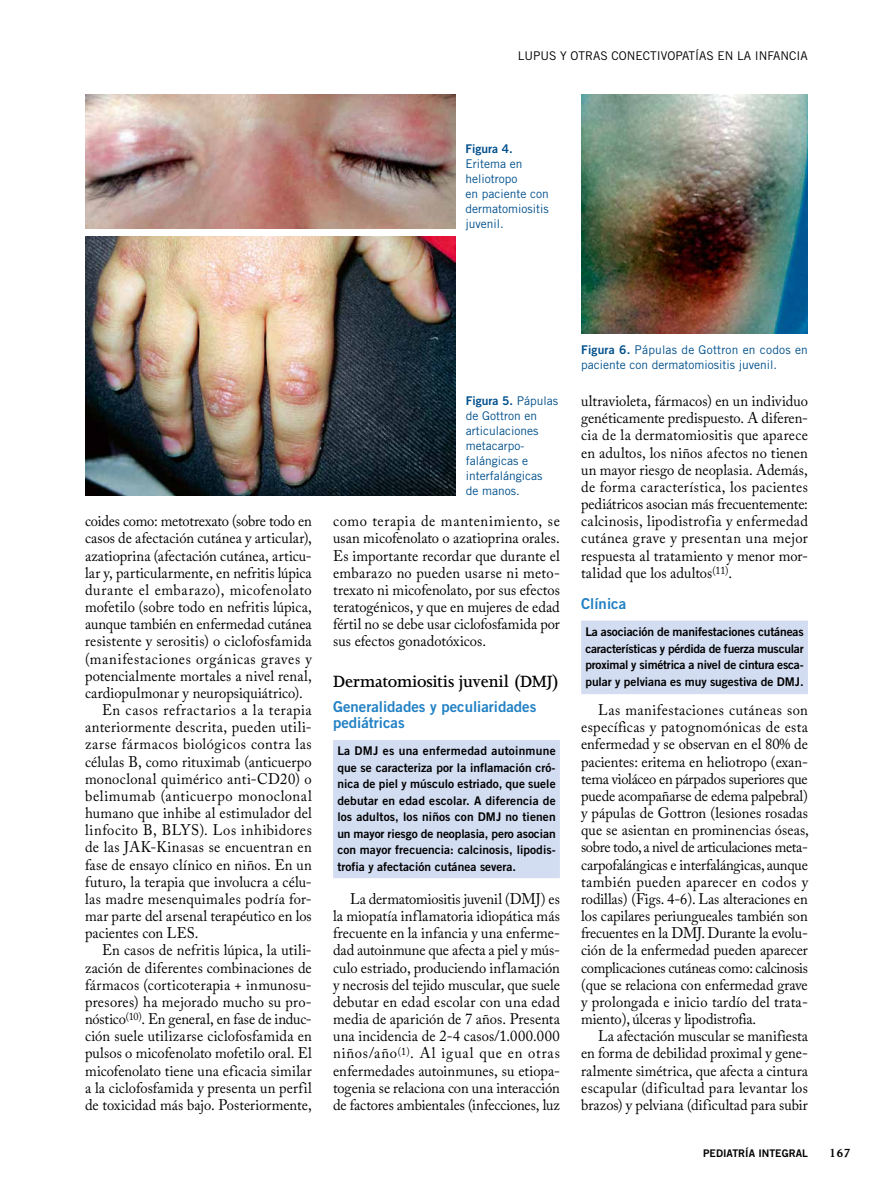
<style>
.page{position:relative;width:893px;height:1191px;background:#fff}
.page>*{position:absolute;margin:0;border:0;box-sizing:border-box;transform-origin:0 0}
.t1{font:600 18.75px "Joanna MT Std";letter-spacing:-.01em;color:#000}
.t2{font:15.3px/17.1px "Adobe Caslon Pro";letter-spacing:.01em;color:#000;text-align:justify;scale:.95 1}
.t3{font:15.3px "Adobe Caslon Pro";letter-spacing:-.01em;color:#000;scale:.95 1}
.t4{font:15.3px "Adobe Caslon Pro";letter-spacing:.035em;color:#000;scale:.95 1}
.t5{font:15.3px "Adobe Caslon Pro";letter-spacing:.04em;color:#000;scale:.95 1}
.t6{font:15.3px "Adobe Caslon Pro";letter-spacing:.045em;color:#000;scale:.95 1}
.t7{font:15.3px "Adobe Caslon Pro";letter-spacing:-.015em;color:#000;scale:.95 1}
.t8{font:15.3px "Adobe Caslon Pro";letter-spacing:.03em;color:#000;scale:.95 1}
.t9{font:15px/16.5px "Trade Gothic Bold Two";color:#2281c4}
.t10{font:700 13.5px "Joanna MT Std";color:#000}
.t11{font:12px/16.5px "Trade Gothic Bold Two";color:#000;text-align:justify}
.t12{font:12px/15px "Trade Gothic";color:#00508c}
.t13{font:12px "Trade Gothic";color:#000}
.t14{font:12px "Trade Gothic Bold Two";color:#00508c}
.t15{font:10.5px "Trade Gothic Bold Two";color:#000}
.s1{font-family:"Trade Gothic"}
.s2{font-family:"Trade Gothic Bold Two"}
</style>
<div class="page">
<div style="left:333px;top:740px;width:227px;height:138px;background:#d3ddf2"></div>
<div style="left:581px;top:620px;width:227px;height:74px;background:#d3ddf2"></div>
<img style="left:85px;top:94px;width:370px;height:134px">
<img style="left:85px;top:236px;width:370px;height:259px">
<img style="left:581px;top:94px;width:227px;height:240px">
<p class="t13" style="left:518px;top:49px;width:291px">Lupus y otras conectivopatías en la infancia</p>
<p class="t14" style="left:466px;top:141px;width:49px">Figura 4.</p>
<p class="t12" style="left:466px;top:156px;width:85px">Eritema en heliotropo<br>en paciente con dermatomiositis juvenil.</p>
<p class="t7" style="left:85px;top:512px;width:240px">coides como: metotrexato (sobre todo en</p>
<p class="t2" style="left:85px;top:529px;width:240px">casos de afectación cutánea y articular),</p>
<p class="t2" style="left:85px;top:547px;width:240px">azatioprina (afectación cutánea, articu-</p>
<p class="t2" style="left:85px;top:564px;width:240px">lar y, particularmente, en nefritis lúpica</p>
<p class="t5" style="left:85px;top:580px;width:240px">durante el embarazo), micofenolato</p>
<p class="t2" style="left:85px;top:598px;width:240px">mofetilo (sobre todo en nefritis lúpica,</p>
<p class="t3" style="left:85px;top:615px;width:240px">aunque también en enfermedad cutánea</p>
<p class="t2" style="left:85px;top:632px;width:240px">resistente y serositis) o ciclofosfamida</p>
<p class="t6" style="left:85px;top:649px;width:240px">(manifestaciones orgánicas graves y</p>
<p class="t2" style="left:85px;top:667px;width:240px">potencialmente mortales a nivel renal,</p>
<p class="t2" style="left:85px;top:684px;width:231px">cardiopulmonar y neuropsiquiátrico).</p>
<p class="t6" style="left:102px;top:701px;width:222px">En casos refractarios a la terapia</p>
<p class="t2" style="left:85px;top:718px;width:240px">anteriormente descrita, pueden utili-</p>
<p class="t4" style="left:85px;top:735px;width:240px">zarse fármacos biológicos contra las</p>
<p class="t2" style="left:85px;top:752px;width:240px">células B, como rituximab (anticuerpo</p>
<p class="t2" style="left:85px;top:770px;width:240px">monoclonal quimérico anti-CD20) o</p>
<p class="t5" style="left:85px;top:786px;width:240px">belimumab (anticuerpo monoclonal</p>
<p class="t2" style="left:85px;top:804px;width:240px">humano que inhibe al estimulador del</p>
<p class="t4" style="left:85px;top:821px;width:240px">linfocito B, BLYS). Los inhibidores</p>
<p class="t8" style="left:85px;top:838px;width:240px">de las JAK-Kinasas se encuentran en</p>
<p class="t2" style="left:85px;top:855px;width:240px">fase de ensayo clínico en niños. En un</p>
<p class="t2" style="left:85px;top:873px;width:240px">futuro, la terapia que involucra a célu-</p>
<p class="t2" style="left:85px;top:890px;width:240px">las madre mesenquimales podría for-</p>
<p class="t2" style="left:85px;top:907px;width:240px">mar parte del arsenal terapéutico en los</p>
<p class="t2" style="left:85px;top:924px;width:121px">pacientes con LES.</p>
<p class="t2" style="left:102px;top:941px;width:222px">En casos de nefritis lúpica, la utili-</p>
<p class="t2" style="left:85px;top:958px;width:240px">zación de diferentes combinaciones de</p>
<p class="t2" style="left:85px;top:976px;width:240px">fármacos (corticoterapia + inmunosu-</p>
<p class="t2" style="left:85px;top:993px;width:240px">presores) ha mejorado mucho su pro-</p>
<p class="t3" style="left:85px;top:1009px;width:240px">nóstico<sup>(10)</sup>. En general, en fase de induc-</p>
<p class="t2" style="left:85px;top:1027px;width:240px">ción suele utilizarse ciclofosfamida en</p>
<p class="t2" style="left:85px;top:1044px;width:240px">pulsos o micofenolato mofetilo oral. El</p>
<p class="t2" style="left:85px;top:1061px;width:240px">micofenolato tiene una eficacia similar</p>
<p class="t2" style="left:85px;top:1079px;width:240px">a la ciclofosfamida y presenta un perfil</p>
<p class="t2" style="left:85px;top:1096px;width:240px">de toxicidad más bajo. Posteriormente,</p>
<p class="t14" style="left:466px;top:393px;width:94px">Figura 5. <span class="s1">Pápulas</span></p>
<p class="t12" style="left:466px;top:408px;width:78px">de Gottron en articulaciones metacarpo&shy;falángicas e interfalángicas de manos.</p>
<p class="t2" style="left:333px;top:512px;width:240px">como terapia de mantenimiento, se usan micofenolato o azatioprina orales.<br>Es importante recordar que durante el embarazo no pueden usarse ni meto&shy;trexato ni micofenolato, por sus efectos teratogénicos, y que en mujeres de edad fértil no se debe usar ciclofosfamida por sus efectos gonadotóxicos.</p>
<p class="t1" style="left:333px;top:671px;width:228px">Dermatomiositis juvenil (DMJ)</p>
<p class="t9" style="left:333px;top:697px;width:205px">Generalidades y peculiaridades pediátricas</p>
<p class="t11" style="left:337px;top:742px;width:220px">La DMJ es una enfermedad autoinmune que se caracteriza por la inflamación cró&shy;nica de piel y músculo estriado, que suele debutar en edad escolar. A diferencia de los adultos, los niños con DMJ no tienen un mayor riesgo de neoplasia, pero asocian con mayor frecuencia: calcinosis, lipodis&shy;trofia y afectación cutánea severa.</p>
<p class="t2" style="left:333px;top:890px;width:240px;text-indent:17px">La dermatomiositis juvenil (DMJ) es la miopatía inflamatoria idiopática más frecuente en la infancia y una enferme&shy;dad autoinmune que afecta a piel y mús&shy;culo estriado, produciendo inflamación y necrosis del tejido muscular, que suele debutar en edad escolar con una edad media de aparición de 7 años. Presenta una incidencia de 2-4 casos/1.000.000 niños/año<sup>(1)</sup>. Al igual que en otras enfermedades autoinmunes, su etiopa&shy;togenia se relaciona con una interacción de factores ambientales (infecciones, luz</p>
<p class="t12" style="left:581px;top:342px;width:228px"><span class="s2">Figura 6.</span> Pápulas de Gottron en codos en paciente con dermatomiositis juvenil.</p>
<p class="t2" style="left:581px;top:392px;width:240px">ultravioleta, fármacos) en un individuo genéticamente predispuesto. A diferen&shy;cia de la dermatomiositis que aparece en adultos, los niños afectos no tienen un mayor riesgo de neoplasia. Además, de forma característica, los pacientes pediátricos asocian más frecuentemente: calcinosis, lipodistrofia y enfermedad cutánea grave y presentan una mejor respuesta al tratamiento y menor mor&shy;talidad que los adultos<sup>(11)</sup>.</p>
<p class="t9" style="left:581px;top:595px;width:47px">Clínica</p>
<p class="t11" style="left:585px;top:623px;width:220px">La asociación de manifestaciones cutáneas características y pérdida de fuerza muscular proximal y simétrica a nivel de cintura esca&shy;pular y pelviana es muy sugestiva de DMJ.</p>
<p class="t2" style="left:581px;top:701px;width:241px;text-indent:17px">Las manifestaciones cutáneas son específicas y patognomónicas de esta enfermedad y se observan en el 80% de pacientes: eritema en heliotropo (exan&shy;tema violáceo en párpados superiores que puede acompañarse de edema palpebral) y pápulas de Gottron (lesiones rosadas que se asientan en prominencias óseas, sobre todo, a nivel de articulaciones meta&shy;carpofalángicas e interfalángicas, aunque también pueden aparecer en codos y rodillas) (Figs. 4-6). Las alteraciones en los capilares periungueales también son frecuentes en la DMJ. Durante la evolu&shy;ción de la enfermedad pueden aparecer complicaciones cutáneas como: calcinosis (que se relaciona con enfermedad grave y prolongada e inicio tardío del trata&shy;miento), úlceras y lipodistrofia.</p>
<p class="t2" style="left:581px;top:1027px;width:240px;text-indent:17px">La afectación muscular se manifiesta en forma de debilidad proximal y gene&shy;ralmente simétrica, que afecta a cintura escapular (dificultad para levantar los brazos) y pelviana (dificultad para subir</p>
<p class="t15" style="left:703px;top:1146px;width:106px">PEDIATRÍA INTEGRAL</p>
<p class="t10" style="left:829px;top:1145px;width:23px">167</p>
</div>
